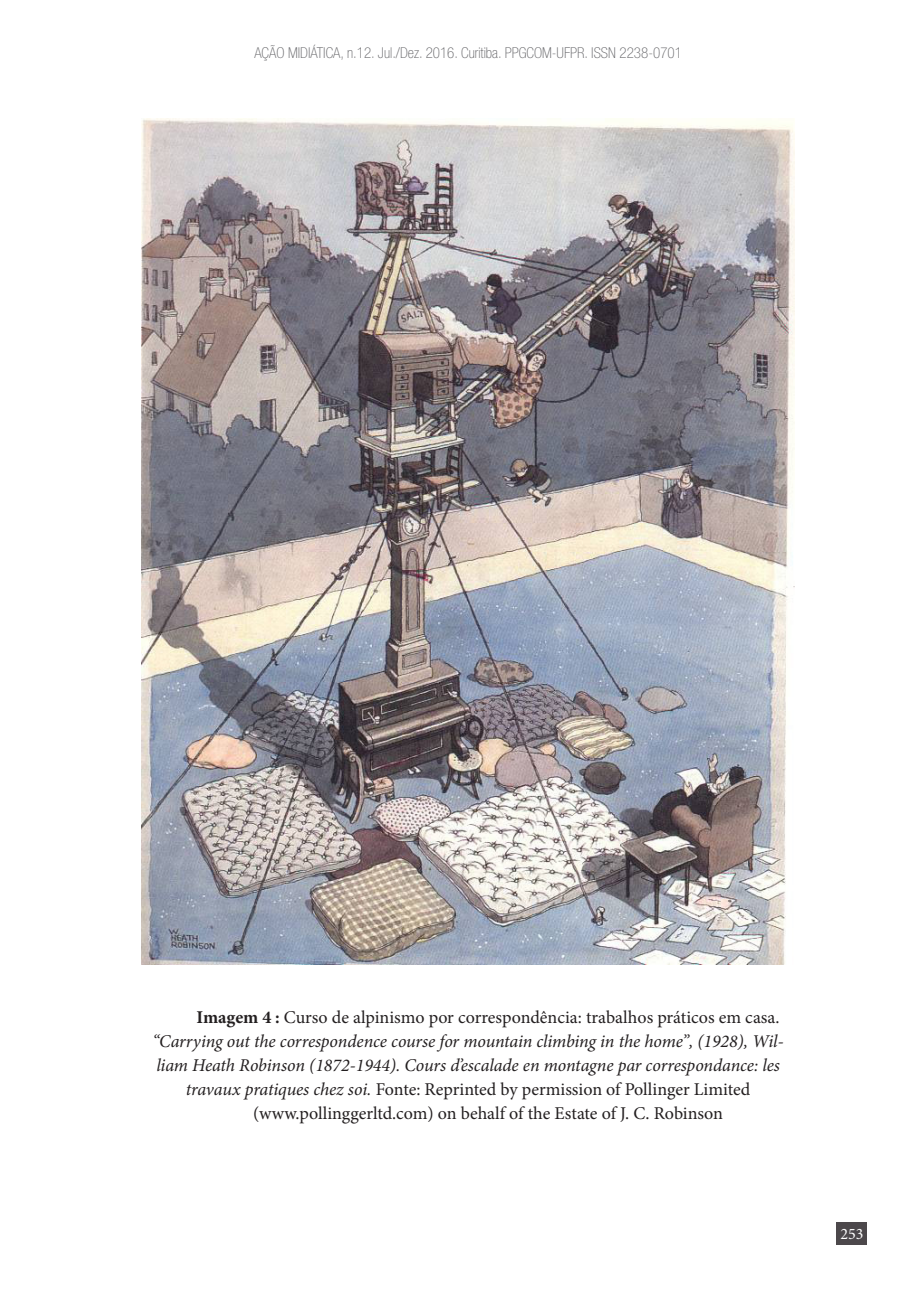
<style>
.page{position:relative;width:908px;height:1304px;background:#fff}
.page>*{position:absolute;margin:0;border:0;box-sizing:border-box;transform-origin:0 0}
.t1{font:18px "Minion Pro";color:#231f20}
.t2{font:italic 18px "Minion Pro";letter-spacing:-.01em;color:#231f20}
.t3{font:16px "Minion Pro";color:#fff}
.t4{font:100 condensed 15px "Helvetica Neue LT Std";color:#636366}
.s1{font-weight:700}
.s2{font-style:italic}
</style>
<div class="page">
<div style="left:836px;top:1223px;width:30px;height:22px;background:#4c484b"></div>
<img style="left:142px;top:118px;width:652px;height:846px">
<p class="t4" style="left:254px;top:44px;width:429px">AÇÃO MIDIÁTICA, n.12. Jul./Dez. 2016. Curitiba. PPGCOM-UFPR. ISSN 2238-0701</p>
<p class="t1" style="left:196px;top:1005px;width:584px"><span class="s1">Imagem 4 :</span> Curso de alpinismo por correspondência: trabalhos práticos em casa.</p>
<p class="t2" style="left:152px;top:1029px;width:632px">“Carrying out the correspondence course for mountain climbing in the home”, (1928), Wil-</p>
<p class="t2" style="left:156px;top:1053px;width:625px">liam Heath Robinson (1872-1944). Cours d’escalade en montagne par correspondance: les</p>
<p class="t1" style="left:186px;top:1077px;width:565px"><span class="s2">travaux pratiques chez soi.</span> Fonte: Reprinted by permission of Pollinger Limited</p>
<p class="t1" style="left:253px;top:1101px;width:471px">(www.pollinggerltd.com) on behalf of the Estate of J. C. Robinson</p>
<p class="t3" style="left:839px;top:1223px;width:25px">253</p>
</div>
